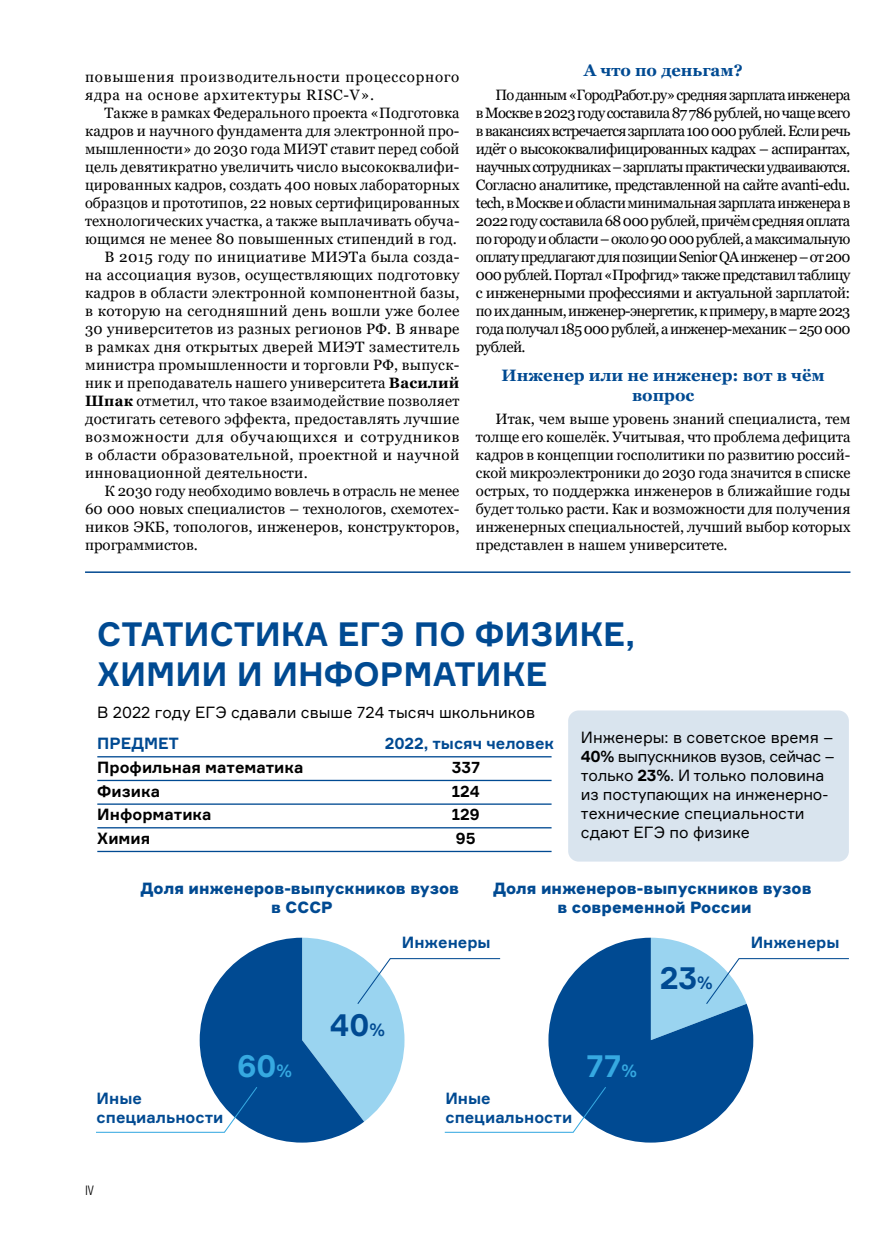
<style>
.page{position:relative;width:893px;height:1255px;background:#fff}
.page>*{position:absolute;margin:0;border:0;box-sizing:border-box;transform-origin:0 0}
.t1{font:700 33px/39.8px "Formular";color:#004a92}
.t2{font:700 30.9px "Formular";color:#004a92}
.t3{font:700 30.9px "Formular";color:#36a9e1}
.t4{font:700 16.5px/19.8px "Georgia";color:#004a92;text-align:center}
.t5{font:15.9px/19px "Formular";color:#000}
.t6{font:900 15.9px/19px "Formular";color:#004a92;text-align:center}
.t7{font:700 15.9px/19px "Formular";color:#004a92}
.t8{font:700 15.9px "Formular";color:#000}
.t9{font:15px/18px "Georgia";letter-spacing:.015em;color:#000;text-align:justify}
.t10{font:15px/18px "Georgia";letter-spacing:.05em;color:#000}
.t11{font:13.5px "Akrobat";color:#000}
.s1{font-weight:700}
.s2{font-size:17.7px}
</style>
<div class="page">
<div style="left:568px;top:710px;width:281px;height:151px;background:#d9e4ee;border-radius:11px"></div>
<hr style="left:97px;top:756px;width:455px;height:1px;background:#004a92">
<hr style="left:97px;top:779px;width:455px;height:2px;background:#004a92">
<hr style="left:97px;top:803px;width:455px;height:1px;background:#004a92">
<hr style="left:97px;top:827px;width:455px;height:1px;background:#004a92">
<hr style="left:97px;top:850px;width:455px;height:2px;background:#004a92">
<svg style="left:96px;top:937px;width:753px;height:205px"></svg>
<hr style="left:85px;top:571px;width:765px;height:2px;background:#034a91">
<p class="t10" style="left:85px;top:68px;width:376px">повышения производительности процессорного ядра на основе архитектуры RISC-V».</p>
<p class="t9" style="left:105px;top:104px;width:357px">Также в рамках Федерального проекта «Подготовка</p>
<p class="t9" style="left:85px;top:122px;width:376px">кадров и научного фундамента для электронной про-</p>
<p class="t9" style="left:85px;top:140px;width:376px">мышленности» до 2030 года МИЭТ ставит перед собой</p>
<p class="t9" style="left:85px;top:158px;width:376px">цель девятикратно увеличить число высококвалифи-</p>
<p class="t9" style="left:85px;top:176px;width:376px">цированных кадров, создать 400 новых лабораторных</p>
<p class="t9" style="left:85px;top:194px;width:376px">образцов и прототипов, 22 новых сертифицированных</p>
<p class="t9" style="left:85px;top:212px;width:376px">технологических участка, а также выплачивать обуча-</p>
<p class="t9" style="left:85px;top:230px;width:373px">ющимся не менее 80 повышенных стипендий в год.</p>
<p class="t9" style="left:105px;top:248px;width:356px">В 2015 году по инициативе МИЭТа была созда-</p>
<p class="t9" style="left:85px;top:266px;width:376px">на ассоциация вузов, осуществляющих подготовку</p>
<p class="t9" style="left:85px;top:284px;width:376px">кадров в области электронной компонентной базы,</p>
<p class="t9" style="left:85px;top:302px;width:376px">в которую на сегодняшний день вошли уже более</p>
<p class="t9" style="left:85px;top:320px;width:376px">30 университетов из разных регионов РФ. В январе</p>
<p class="t9" style="left:85px;top:338px;width:376px">в рамках дня открытых дверей МИЭТ заместитель</p>
<p class="t9" style="left:85px;top:356px;width:376px">министра промышленности и торговли РФ, выпуск-</p>
<p class="t9" style="left:85px;top:374px;width:376px">ник и преподаватель нашего университета <span class="s1">Василий</span></p>
<p class="t9" style="left:85px;top:392px;width:376px"><span class="s1">Шпак</span> отметил, что такое взаимодействие позволяет</p>
<p class="t9" style="left:85px;top:410px;width:376px">достигать сетевого эффекта, предоставлять лучшие</p>
<p class="t10" style="left:85px;top:428px;width:376px">возможности для обучающихся и сотрудников</p>
<p class="t9" style="left:85px;top:446px;width:376px">в области образовательной, проектной и научной</p>
<p class="t9" style="left:85px;top:464px;width:224px">инновационной деятельности.</p>
<p class="t9" style="left:105px;top:482px;width:356px">К 2030 году необходимо вовлечь в отрасль не менее</p>
<p class="t9" style="left:85px;top:500px;width:376px">60 000 новых специалистов – технологов, схемотех-</p>
<p class="t9" style="left:85px;top:518px;width:376px">ников ЭКБ, топологов, инженеров, конструкторов,</p>
<p class="t9" style="left:85px;top:536px;width:114px">программистов.</p>
<p class="t4" style="left:584px;top:61px;width:161px">А что по деньгам?</p>
<p class="t9" style="left:476px;top:86px;width:376px;text-indent:20px">По данным «ГородРабот.ру» средняя зарплата инженера в Москве в 2023 году составила 87786рублей, но чаще всего в вакансиях встречается зарплата 100 000 рублей. Если речь идёт о высококвалифицированных кадрах – аспирантах, научных сотрудниках – зарплаты практически удваиваются.<br>Согласно аналитике, представленной на сайте avanti-edu. tech, вМоскве и области минимальная зарплата инженера в 2022 году составила 68 000 рублей, причём средняя оплата по городу и области – около 90 000 рублей, а максимальную оплату предлагают для позиции Senior QA инженер – от200<br>000 рублей. Портал «Профгид» также представил таблицу с инженерными профессиями и актуальной зарплатой: поих данным, инженер-энергетик, кпримеру, в марте 2023 года получал 185 000 рублей, а инженер-механик – 250000 рублей.</p>
<p class="t4" style="left:502px;top:365px;width:325px">Инженер или не инженер: вот в чём вопрос</p>
<p class="t9" style="left:476px;top:410px;width:376px;text-indent:20px">Итак, чем выше уровень знаний специалиста, тем толще его кошелёк. Учитывая, что проблема дефицита кадров в концепции госполитики по развитию россий&shy;ской микроэлектроники до 2030 года значится в списке острых, то поддержка инженеров в ближайшие годы будет только расти. Как и возможности для получения инженерных специальностей, лучший выбор которых представлен в нашем университете.</p>
<h1 class="t1" style="left:97px;top:613px;width:539px">СТАТИСТИКА ЕГЭ ПО ФИЗИКЕ,<br>ХИМИИ И ИНФОРМАТИКЕ</h1>
<p class="t5" style="left:97px;top:703px;width:439px">В 2022 году ЕГЭ сдавали свыше 724 тысяч школьников</p>
<p class="t7" style="left:97px;top:733px;width:83px">ПРЕДМЕТ</p>
<p class="t8" style="left:97px;top:757px;width:208px">Профильная математика</p>
<p class="t8" style="left:452px;top:757px;width:30px">337</p>
<p class="t7" style="left:385px;top:733px;width:171px">2022, тысяч человек</p>
<p class="t8" style="left:97px;top:781px;width:64px">Физика</p>
<p class="t8" style="left:452px;top:781px;width:30px">124</p>
<p class="t8" style="left:97px;top:804px;width:116px">Информатика</p>
<p class="t8" style="left:452px;top:804px;width:29px">129</p>
<p class="t8" style="left:97px;top:828px;width:54px">Химия</p>
<p class="t8" style="left:456px;top:828px;width:21px">95</p>
<p class="t5" style="left:581px;top:727px;width:255px">Инженеры: в советское время –<br><span class="s1">40%</span> выпускников вузов, сейчас – только <span class="s1">23%</span>. И только половина из поступающих на инженерно&shy;технические специальности сдают ЕГЭ по физике</p>
<p class="t6" style="left:141px;top:878px;width:320px">Доля инженеров-выпускников вузов в СССР</p>
<p class="t6" style="left:493px;top:878px;width:320px">Доля инженеров-выпускников вузов в современной России</p>
<p class="t7" style="left:402px;top:932px;width:90px">Инженеры</p>
<p class="t7" style="left:751px;top:932px;width:90px">Инженеры</p>
<p class="t7" style="left:97px;top:1088px;width:128px">Иные специальности</p>
<h2 class="t3" style="left:237px;top:1046px;width:56px">60<span class="s2">%</span></h2>
<p class="t11" style="left:85px;top:1182px;width:10px">IV</p>
<h2 class="t2" style="left:330px;top:1006px;width:57px">40<span class="s2">%</span></h2>
<h2 class="t2" style="left:660px;top:958px;width:55px">23<span class="s2">%</span></h2>
<p class="t7" style="left:445px;top:1088px;width:128px">Иные специальности</p>
<h2 class="t3" style="left:586px;top:1046px;width:53px">77<span class="s2">%</span></h2>
</div>
